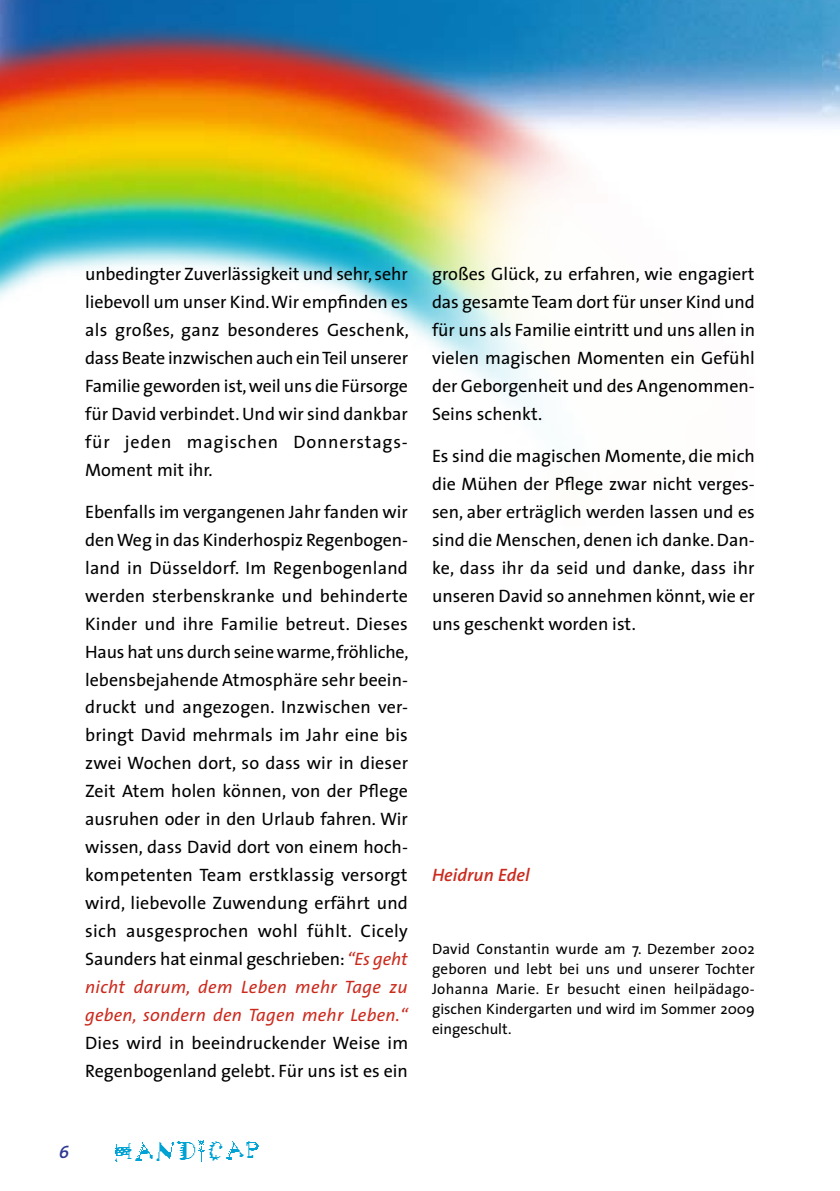
<style>
.page{position:relative;width:840px;height:1191px;background:#fff}
.page>*{position:absolute;margin:0;border:0;box-sizing:border-box;transform-origin:0 0}
.t1{font:18px/28px "The Sans";color:#000;text-align:justify}
.t2{font:italic 600 18px "The Sans";color:#cb2a1d}
.t3{font:italic 18px "The Sans Semi Bold Caps";color:#2d3892}
.t4{font:15px/20px "The Sans";color:#000;text-align:justify}
.s1{font-style:italic;color:#cb2a1d}
</style>
<div class="page">
<img style="left:115px;top:1140px;width:143px;height:21px">
<img style="left:754px;top:0;width:68px;height:127px">
<img style="left:822px;top:0;width:17px;height:127px">
<img style="left:0;top:0;width:754px;height:423px">
<p class="t1" style="left:85px;top:260px;width:325px">unbedingter Zuverlässigkeit und sehr, sehr liebevoll um unser Kind. Wir empfinden es als großes, ganz besonderes Geschenk, dass Beate inzwischen auch ein Teil unserer Familie geworden ist, weil uns die Fürsorge für David verbindet. Und wir sind dankbar für jeden magischen Donnerstags-Moment mit ihr.</p>
<p class="t1" style="left:85px;top:497px;width:325px">Ebenfalls im vergangenen Jahr fanden wir den Weg in das Kinderhospiz Regenbogen&shy;land in Düsseldorf. Im Regenbogenland werden sterbenskranke und behinderte Kinder und ihre Familie betreut. Dieses Haus hat uns durch seine warme, fröhliche, lebensbejahende Atmosphäre sehr beein&shy;druckt und angezogen. Inzwischen ver&shy;bringt David mehrmals im Jahr eine bis zwei Wochen dort, so dass wir in dieser Zeit Atem holen können, von der Pflege ausruhen oder in den Urlaub fahren. Wir wissen, dass David dort von einem hoch&shy;kompetenten Team erstklassig versorgt wird, liebevolle Zuwendung erfährt und sich ausgesprochen wohl fühlt. Cicely Saunders hat einmal geschrieben: <span class="s1">“Es geht nicht darum, dem Leben mehr Tage zu geben, sondern den Tagen mehr Leben.“</span></p>
<p class="t1" style="left:85px;top:1028px;width:324px">Dies wird in beeindruckender Weise im<br>Regenbogenland gelebt. Für uns ist es ein</p>
<p class="t1" style="left:432px;top:260px;width:324px">großes Glück, zu erfahren, wie engagiert das gesamte Team dort für unser Kind und für uns als Familie eintritt und uns allen in vielen magischen Momenten ein Gefühl der Geborgenheit und des Angenommen-Seins schenkt.</p>
<p class="t1" style="left:432px;top:441px;width:324px">Es sind die magischen Momente, die mich die Mühen der Pflege zwar nicht verges&shy;sen, aber erträglich werden lassen und es sind die Menschen, denen ich danke. Dan&shy;ke, dass ihr da seid und danke, dass ihr unseren David so annehmen könnt, wie er uns geschenkt worden ist.</p>
<p class="t2" style="left:432px;top:860px;width:99px">Heidrun Edel</p>
<p class="t4" style="left:432px;top:939px;width:324px">David Constantin wurde am 7. Dezember 2002 geboren und lebt bei uns und unserer Tochter Johanna Marie. Er besucht einen heilpädago&shy;gischen Kindergarten und wird im Sommer 2009 eingeschult.</p>
<p class="t3" style="left:59px;top:1137px;width:12px">6</p>
</div>
